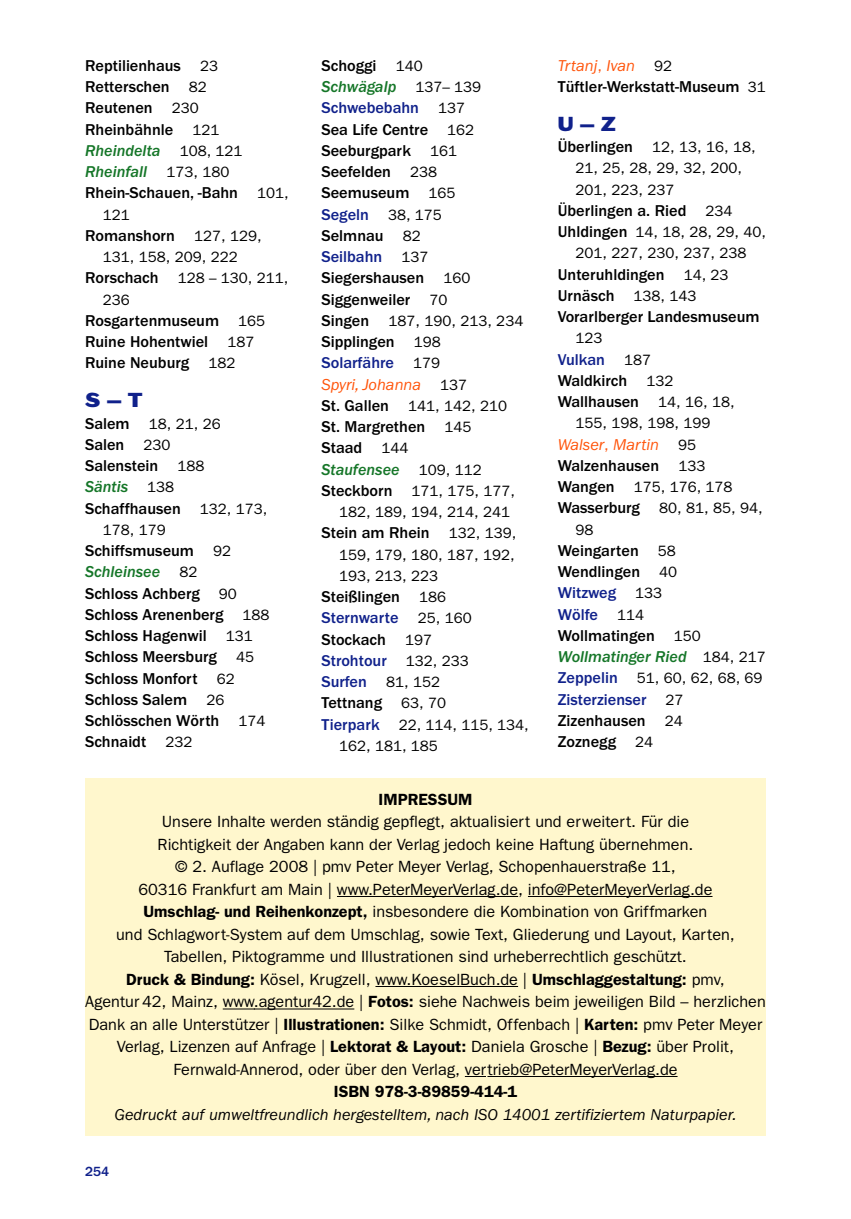
<style>
.page{position:relative;width:851px;height:1219px;background:#fff}
.page>*{position:absolute;margin:0;border:0;box-sizing:border-box;transform-origin:0 0}
.t1{font:expanded 20px "Franklin ATFBQ";color:#10218b}
.t2{font:500 16.25px/21.2px "Franklin Gothic";color:#000}
.t3{font:16.25px/22.5px "Franklin Gothic";color:#000;text-align:center}
.t4{font:italic 16.25px "Franklin Gothic";color:#000}
.t5{font:italic 16.25px/21.2px "Franklin Gothic";color:#ff540a}
.t6{font:600 16.25px "Franklin Gothic";color:#000}
.t7{font:15px/21.2px "Franklin Gothic";color:#000}
.t8{font:500 13.75px "Franklin Gothic";color:#10218b}
.s1{font-weight:400;font-size:15px}
.s2{font-style:italic;color:#157628}
.s3{font-weight:500;font-size:16.25px}
.s4{color:#10218b}
.s5{font-weight:500;font-style:normal;color:#000}
.s6{font-style:normal;font-size:15px;color:#000}
.s7{font-weight:500;font-style:normal;color:#10218b}
.s8{font-weight:500;font-size:16.25px;color:#10218b}
.s9{font-weight:400;font-style:italic;color:#ff540a}
.s10{font-weight:400;font-size:15px;color:#ff540a}
.s11{font-style:normal;font-size:15px}
.s12{font-weight:600}
</style>
<div class="page">
<div style="left:85px;top:778px;width:680px;height:357px;background:#fff7cd"></div>
<hr style="left:337px;top:896px;width:32px;height:1px;background:#000">
<hr style="left:368px;top:896px;width:94px;height:1px;background:#000">
<hr style="left:461px;top:896px;width:57px;height:1px;background:#000">
<hr style="left:528px;top:896px;width:128px;height:1px;background:#000">
<hr style="left:655px;top:896px;width:57px;height:1px;background:#000">
<hr style="left:375px;top:986px;width:32px;height:1px;background:#000">
<hr style="left:406px;top:986px;width:112px;height:1px;background:#000">
<hr style="left:223px;top:1008px;width:32px;height:1px;background:#000">
<hr style="left:254px;top:1008px;width:100px;height:1px;background:#000">
<svg style="left:465px;top:1076px;width:21px;height:1px"></svg>
<hr style="left:487px;top:1076px;width:134px;height:1px;background:#000">
<hr style="left:620px;top:1076px;width:57px;height:1px;background:#000">
<p class="t2" style="left:85px;top:56px;width:205px">Reptilienhaus <span class="s1">23<br></span>Retterschen <span class="s1">82<br></span>Reutenen <span class="s1">230<br></span>Rheinbähnle <span class="s1">121<br></span><span class="s2">Rheindelta</span> <span class="s1">108, 121<br></span><span class="s2">Rheinfall</span> <span class="s1">173, 180<br></span>Rhein-Schauen, -Bahn <span class="s1">101,</span></p>
<p class="t7" style="left:103px;top:205px;width:28px">121</p>
<p class="t2" style="left:85px;top:226px;width:178px">Romanshorn <span class="s1">127, 129,</span></p>
<p class="t7" style="left:103px;top:248px;width:136px">131, 158, 209, 222</p>
<p class="t7" style="left:85px;top:269px;width:205px"><span class="s3">Rorschach</span> 128 – 130, 211,</p>
<p class="t7" style="left:103px;top:290px;width:28px">236</p>
<p class="t2" style="left:85px;top:311px;width:182px">Rosgartenmuseum <span class="s1">165<br></span>Ruine Hohentwiel <span class="s1">187<br></span>Ruine Neuburg <span class="s1">182</span></p>
<p class="t1" style="left:85px;top:394px;width:59px">S – T</p>
<p class="t7" style="left:85px;top:414px;width:137px"><span class="s3">Salem</span> 18, 21, 26</p>
<p class="t2" style="left:85px;top:435px;width:184px">Salen <span class="s1">230<br></span>Salenstein <span class="s1">188<br></span><span class="s2">Säntis</span> <span class="s1">138<br></span>Schaffhausen <span class="s1">132, 173,</span></p>
<p class="t7" style="left:103px;top:520px;width:64px">178, 179</p>
<p class="t2" style="left:85px;top:541px;width:186px">Schiffsmuseum <span class="s1">92<br></span><span class="s2">Schleinsee</span> <span class="s1">82<br></span>Schloss Achberg <span class="s1">90<br></span>Schloss Arenenberg <span class="s1">188<br></span>Schloss Hagenwil <span class="s1">131<br></span>Schloss Meersburg <span class="s1">45<br></span>Schloss Monfort <span class="s1">62<br></span>Schloss Salem <span class="s1">26<br></span>Schlösschen Wörth <span class="s1">174<br></span>Schnaidt <span class="s1">232</span></p>
<p class="t2" style="left:321px;top:56px;width:161px">Schoggi <span class="s1">140<br></span><span class="s2">Schwägalp</span> <span class="s1">137– 139<br></span><span class="s4">Schwebebahn</span> <span class="s1">137<br></span>Sea Life Centre <span class="s1">162<br></span>Seeburgpark <span class="s1">161<br></span>Seefelden <span class="s1">238<br></span>Seemuseum <span class="s1">165<br></span><span class="s4">Segeln</span> <span class="s1">38, 175<br></span>Selmnau <span class="s1">82<br></span><span class="s4">Seilbahn</span> <span class="s1">137<br></span>Siegershausen <span class="s1">160<br></span>Siggenweiler <span class="s1">70</span></p>
<p class="t7" style="left:321px;top:311px;width:203px"><span class="s3">Singen</span> 187, 190, 213, 234</p>
<p class="t5" style="left:321px;top:333px;width:147px"><span class="s5">Sipplingen</span> <span class="s6">198<br></span><span class="s7">Solarfähre</span> <span class="s6">179<br></span>Spyri, Johanna <span class="s6">137</span></p>
<p class="t7" style="left:321px;top:396px;width:187px"><span class="s3">St. Gallen</span> 141, 142, 210</p>
<p class="t2" style="left:321px;top:417px;width:162px">St. Margrethen <span class="s1">145<br></span>Staad <span class="s1">144<br></span><span class="s2">Staufensee</span> <span class="s1">109, 112</span></p>
<p class="t7" style="left:339px;top:481px;width:177px;text-indent:-18px"><span class="s3">Steckborn</span> 171, 175, 177,<br>182, 189, 194, 214, 241</p>
<p class="t2" style="left:321px;top:524px;width:196px">Stein am Rhein <span class="s1">132, 139,</span></p>
<p class="t7" style="left:339px;top:545px;width:177px">159, 179, 180, 187, 192,<br>193, 213, 223</p>
<p class="t7" style="left:321px;top:588px;width:152px"><span class="s3">Steißlingen</span> 186<br><span class="s8">Sternwarte</span> 25, 160<br><span class="s3">Stockach</span> 197<br><span class="s8">Strohtour</span> 132, 233<br><span class="s8">Surfen</span> 81, 152<br><span class="s3">Tettnang</span> 63, 70</p>
<p class="t7" style="left:339px;top:715px;width:191px;text-indent:-18px"><span class="s8">Tierpark</span> 22, 114, 115, 134,<br>162, 181, 185</p>
<p class="t2" style="left:557px;top:56px;width:209px"><span class="s9">Trtanj</span><span class="s10">,</span> <span class="s9">Ivan</span> <span class="s1">92<br></span>Tüftler-Werkstatt-Museum <span class="s1">31</span></p>
<p class="t1" style="left:557px;top:117px;width:59px">U – Z</p>
<p class="t7" style="left:575px;top:138px;width:181px;text-indent:-18px"><span class="s3">Überlingen</span> 12, 13, 16, 18,<br>21, 25, 28, 29, 32, 200,<br>201, 223, 237</p>
<p class="t2" style="left:557px;top:201px;width:176px">Überlingen a. Ried <span class="s1">234</span></p>
<p class="t7" style="left:557px;top:223px;width:209px;text-align:center"><span class="s3">Uhldingen</span> 14, 18, 28, 29, 40,<br>201, 227, 230, 237, 238</p>
<p class="t2" style="left:557px;top:265px;width:203px">Unteruhldingen <span class="s1">14, 23<br></span>Urnäsch <span class="s1">138, 143<br></span>Vorarlberger Landesmuseum</p>
<p class="t7" style="left:575px;top:329px;width:28px">123</p>
<p class="t2" style="left:557px;top:350px;width:178px"><span class="s4">Vulkan</span> <span class="s1">187<br></span>Waldkirch <span class="s1">132<br></span>Wallhausen <span class="s1">14, 16, 18,</span></p>
<p class="t7" style="left:575px;top:414px;width:136px">155, 198, 198, 199</p>
<p class="t5" style="left:557px;top:435px;width:149px">Walser<span class="s11">,</span> Martin <span class="s6">95<br></span><span class="s5">Walzenhausen</span> <span class="s6">133</span></p>
<p class="t7" style="left:557px;top:478px;width:176px"><span class="s3">Wangen</span> 175, 176, 178</p>
<p class="t7" style="left:557px;top:499px;width:206px"><span class="s3">Wasserburg</span> 80, 81, 85, 94,</p>
<p class="t7" style="left:575px;top:520px;width:19px">98</p>
<p class="t2" style="left:557px;top:541px;width:209px">Weingarten <span class="s1">58<br></span>Wendlingen <span class="s1">40<br></span><span class="s4">Witzweg</span> <span class="s1">133<br></span><span class="s4">Wölfe</span> <span class="s1">114<br></span>Wollmatingen <span class="s1">150<br></span><span class="s2">Wollmatinger Ried</span> <span class="s1">184, 217</span></p>
<p class="t7" style="left:557px;top:669px;width:206px"><span class="s8">Zeppelin</span> 51, 60, 62, 68, 69</p>
<p class="t2" style="left:557px;top:690px;width:127px;text-align:justify"><span class="s4">Zisterzienser</span> <span class="s1">27<br></span>Zizenhausen <span class="s1">24<br></span>Zoznegg <span class="s1">24</span></p>
<p class="t6" style="left:378px;top:794px;width:95px">IMPRESSUM</p>
<p class="t3" style="left:85px;top:812px;width:682px">Unsere Inhalte werden ständig gepflegt, aktualisiert und erweitert. Für die<br>Richtigkeit der Angaben kann der Verlag jedoch keine Haftung übernehmen.<br>© 2. Auflage 2008 | pmv Peter Meyer Verlag, Schopenhauerstraße 11,<br>60316 Frankfurt am Main | www.PeterMeyerVerlag.de, info@PeterMeyerVerlag.de<br><span class="s12">Umschlag- und Reihenkonzept,</span> insbesondere die Kombination von Griffmarken<br>und Schlagwort-System auf dem Umschlag, sowie Text, Gliederung und Layout, Karten, Tabellen, Piktogramme und Illustrationen sind urheberrechtlich geschützt.<br><span class="s12">Druck &amp; Bindung:</span> Kösel, Krugzell, www.KoeselBuch.de | <span class="s12">Umschlaggestaltung:</span> pmv,<br>Agentur 42, Mainz, www.agentur42.de | <span class="s12">Fotos:</span> siehe Nachweis beim jeweiligen Bild – herzlichen Dank an alle Unterstützer | <span class="s12">Illustrationen:</span> Silke Schmidt, Offenbach | <span class="s12">Karten:</span> pmv Peter Meyer Verlag, Lizenzen auf Anfrage | <span class="s12">Lektorat &amp; Layout:</span> Daniela Grosche | <span class="s12">Bezug:</span> über Prolit, Fernwald-Annerod, oder über den Verlag, vertrieb@PeterMeyerVerlag.de</p>
<p class="t6" style="left:334px;top:1086px;width:185px">ISBN 978-3-89859-414-1</p>
<p class="t4" style="left:114px;top:1109px;width:623px">Gedruckt auf umweltfreundlich hergestelltem, nach ISO 14001 zertifiziertem Naturpapier.</p>
<p class="t8" style="left:85px;top:1166px;width:26px">254</p>
</div>
